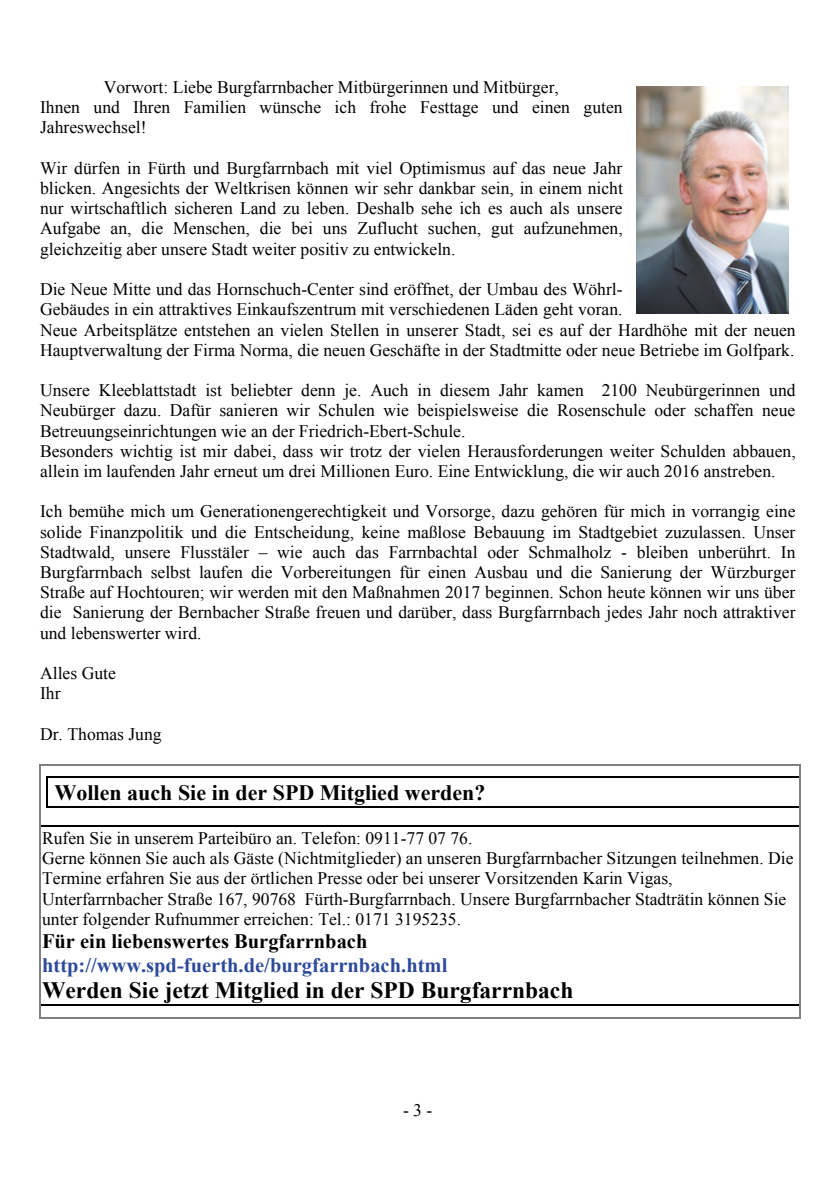
<style>
.page{position:relative;width:840px;height:1191px;background:#fff}
.page>*{position:absolute;margin:0;border:0;box-sizing:border-box;transform-origin:0 0}
.t1{font:700 23.4px "Times New Roman";color:#000}
.t2{font:700 22px "Times New Roman";color:#000}
.t3{font:700 20.4px "Times New Roman";color:#2c499a}
.t4{font:700 20.4px "Times New Roman";color:#000}
.t5{font:17.6px/20.2px "Times New Roman";color:#000}
</style>
<div class="page">
<img style="left:636px;top:86px;width:152px;height:227px">
<hr style="left:47px;top:776px;width:751px;height:1px;background:#000">
<hr style="left:47px;top:806px;width:751px;height:1px;background:#000">
<svg style="left:47px;top:777px;width:1px;height:29px"></svg>
<hr style="left:41px;top:825px;width:757px;height:1px;background:#000">
<hr style="left:41px;top:1004px;width:757px;height:2px;background:#000">
<hr style="left:39px;top:764px;width:759px;height:1px;background:#808080">
<hr style="left:39px;top:767px;width:2px;height:251px;background:#808080">
<hr style="left:39px;top:1017px;width:759px;height:1px;background:#808080">
<hr style="left:798px;top:767px;width:2px;height:251px;background:#808080">
<p class="t5" style="left:40px;top:77px;width:583px;text-indent:64px">Vorwort: Liebe Burgfarrnbacher Mitbürgerinnen und Mitbürger,<br>Ihnen und Ihren Familien wünsche ich frohe Festtage und einen guten<br>Jahreswechsel!</p>
<p class="t5" style="left:40px;top:158px;width:584px;text-align:justify">Wir dürfen in Fürth und Burgfarrnbach mit viel Optimismus auf das neue Jahr blicken. Angesichts der Weltkrisen können wir sehr dankbar sein, in einem nicht nur wirtschaftlich sicheren Land zu leben. Deshalb sehe ich es auch als unsere Aufgabe an, die Menschen, die bei uns Zuflucht suchen, gut aufzunehmen, gleichzeitig aber unsere Stadt weiter positiv zu entwickeln.</p>
<p class="t5" style="left:40px;top:279px;width:756px">Die Neue Mitte und das Hornschuch-Center sind eröffnet, der Umbau des Wöhrl-<br>Gebäudes in ein attraktives Einkaufszentrum mit verschiedenen Läden geht voran.<br>Neue Arbeitsplätze entstehen an vielen Stellen in unserer Stadt, sei es auf der Hardhöhe mit der neuen Hauptverwaltung der Firma Norma, die neuen Geschäfte in der Stadtmitte oder neue Betriebe im Golfpark.</p>
<p class="t5" style="left:40px;top:380px;width:756px">Unsere Kleeblattstadt ist beliebter denn je. Auch in diesem Jahr kamen 2100 Neubürgerinnen und Neubürger dazu. Dafür sanieren wir Schulen wie beispielsweise die Rosenschule oder schaffen neue Betreuungseinrichtungen wie an der Friedrich-Ebert-Schule.<br>Besonders wichtig ist mir dabei, dass wir trotz der vielen Herausforderungen weiter Schulden abbauen, allein im laufenden Jahr erneut um drei Millionen Euro. Eine Entwicklung, die wir auch 2016 anstreben.</p>
<p class="t5" style="left:40px;top:501px;width:756px;text-align:justify">Ich bemühe mich um Generationengerechtigkeit und Vorsorge, dazu gehören für mich in vorrangig eine solide Finanzpolitik und die Entscheidung, keine maßlose Bebauung im Stadtgebiet zuzulassen. Unser Stadtwald, unsere Flusstäler – wie auch das Farrnbachtal oder Schmalholz - bleiben unberührt. In Burgfarrnbach selbst laufen die Vorbereitungen für einen Ausbau und die Sanierung der Würzburger Straße auf Hochtouren; wir werden mit den Maßnahmen 2017 beginnen. Schon heute können wir uns über die Sanierung der Bernbacher Straße freuen und darüber, dass Burgfarrnbach jedes Jahr noch attraktiver und lebenswerter wird.</p>
<p class="t5" style="left:40px;top:663px;width:77px">Alles Gute<br>Ihr</p>
<p class="t5" style="left:40px;top:723px;width:123px">Dr. Thomas Jung</p>
<p class="t2" style="left:55px;top:777px;width:432px">Wollen auch Sie in der SPD Mitglied werden?</p>
<p class="t5" style="left:42px;top:828px;width:752px">Rufen Sie in unserem Parteibüro an. Telefon: 0911-77 07 76.<br>Gerne können Sie auch als Gäste (Nichtmitglieder) an unseren Burgfarrnbacher Sitzungen teilnehmen. Die Termine erfahren Sie aus der örtlichen Presse oder bei unserer Vorsitzenden Karin Vigas, Unterfarrnbacher Straße 167, 90768 Fürth-Burgfarrnbach. Unsere Burgfarrnbacher Stadträtin können Sie unter folgender Rufnummer erreichen: Tel.: 0171 3195235.</p>
<p class="t4" style="left:42px;top:927px;width:326px">Für ein liebenswertes Burgfarrnbach</p>
<p class="t3" style="left:42px;top:950px;width:406px">http://www.spd-fuerth.de/burgfarrnbach.html</p>
<h1 class="t1" style="left:42px;top:974px;width:532px">Werden Sie jetzt Mitglied in der SPD Burgfarrnbach</h1>
<p class="t5" style="left:403px;top:1100px;width:31px">- 3 -</p>
</div>
